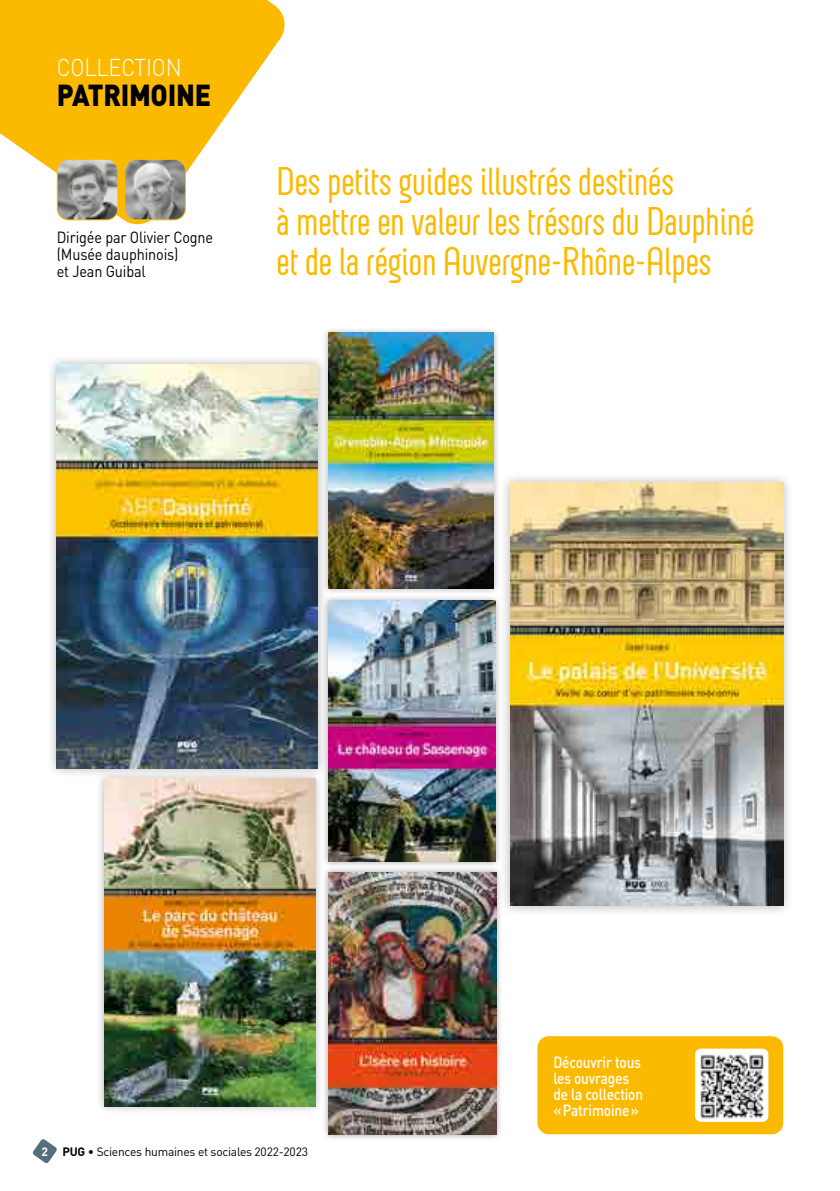
<style>
.page{position:relative;width:840px;height:1191px;background:#fff}
.page>*{position:absolute;margin:0;border:0;box-sizing:border-box;transform-origin:0 0}
.t1{font:40px/40px "Neubau";letter-spacing:-.03em;color:#fbba00}
.t2{font:900 30px "DIN";letter-spacing:-.01em;color:#000;scale:.9 1}
.t3{font:300 24px "DIN";letter-spacing:-.01em;color:#fff;scale:.9 1}
.t4{font:16px/17px "DIN";letter-spacing:-.01em;color:#000;scale:.9 1}
.t5{font:500 16px/16px "DIN";letter-spacing:-.01em;color:#fff;scale:.85 1}
.t6{font:12px "DIN";letter-spacing:-.02em;color:#000}
.s1{font-weight:700;color:#fff}
.s2{font-weight:700}
</style>
<div class="page">
<svg style="left:33px;top:1139px;width:24px;height:24px"></svg>
<hr style="left:839px;top:0;width:1px;height:1191px;background:#fff5e1">
<div style="left:498px;top:471px;width:296px;height:446px;background:#000;opacity:.3"></div>
<img style="left:510px;top:482px;width:272px;height:423px">
<div style="left:46px;top:354px;width:281px;height:424px;background:#000;opacity:.3"></div>
<img style="left:57px;top:364px;width:260px;height:404px">
<div style="left:321px;top:326px;width:179px;height:270px;background:#000;opacity:.3"></div>
<img style="left:328px;top:333px;width:165px;height:256px">
<div style="left:95px;top:770px;width:229px;height:344px;background:#000;opacity:.3"></div>
<img style="left:104px;top:779px;width:211px;height:327px">
<div style="left:321px;top:865px;width:181px;height:276px;background:#000;opacity:.4"></div>
<img style="left:328px;top:872px;width:168px;height:262px">
<div style="left:321px;top:594px;width:180px;height:274px;background:#000;opacity:.4"></div>
<img style="left:328px;top:601px;width:166px;height:260px">
<svg style="left:0;top:0;width:285px;height:225px;fill:#fbba00"></svg>
<img style="left:57px;top:159px;width:61px;height:61px">
<div style="left:57px;top:159px;width:61px;height:61px;border:1px solid #fbba00;border-radius:11px"></div>
<img style="left:125px;top:159px;width:60px;height:61px">
<div style="left:124px;top:159px;width:62px;height:61px;border:1px solid #fbba00;border-radius:11px"></div>
<div style="left:537px;top:1036px;width:245px;height:98px;background:#fbba00;border-radius:11px"></div>
<img style="left:695px;top:1048px;width:72px;height:73px">
<svg style="left:839px;top:0;width:1px;height:335px"></svg>
<p class="t3" style="left:57px;top:53px;width:140px">COLLECTION</p>
<p class="t2" style="left:57px;top:75px;width:173px">PATRIMOINE</p>
<p class="t4" style="left:57px;top:229px;width:175px">Dirigée par Olivier Cogne (Musée dauphinois)<br>et Jean Guibal</p>
<p class="t1" style="left:276px;top:161px;width:480px">Des petits guides illustrés destinés<br>à mettre en valeur les trésors du Dauphiné et de la région Auvergne-Rhône-Alpes</p>
<p class="t5" style="left:553px;top:1053px;width:107px">Découvrir tous les ouvrages de la collection «Patrimoine»</p>
<p class="t6" style="left:41px;top:1144px;width:268px"><span class="s1">2</span> <span class="s2">PUG</span> • Sciences humaines et sociales 2022-2023</p>
</div>
